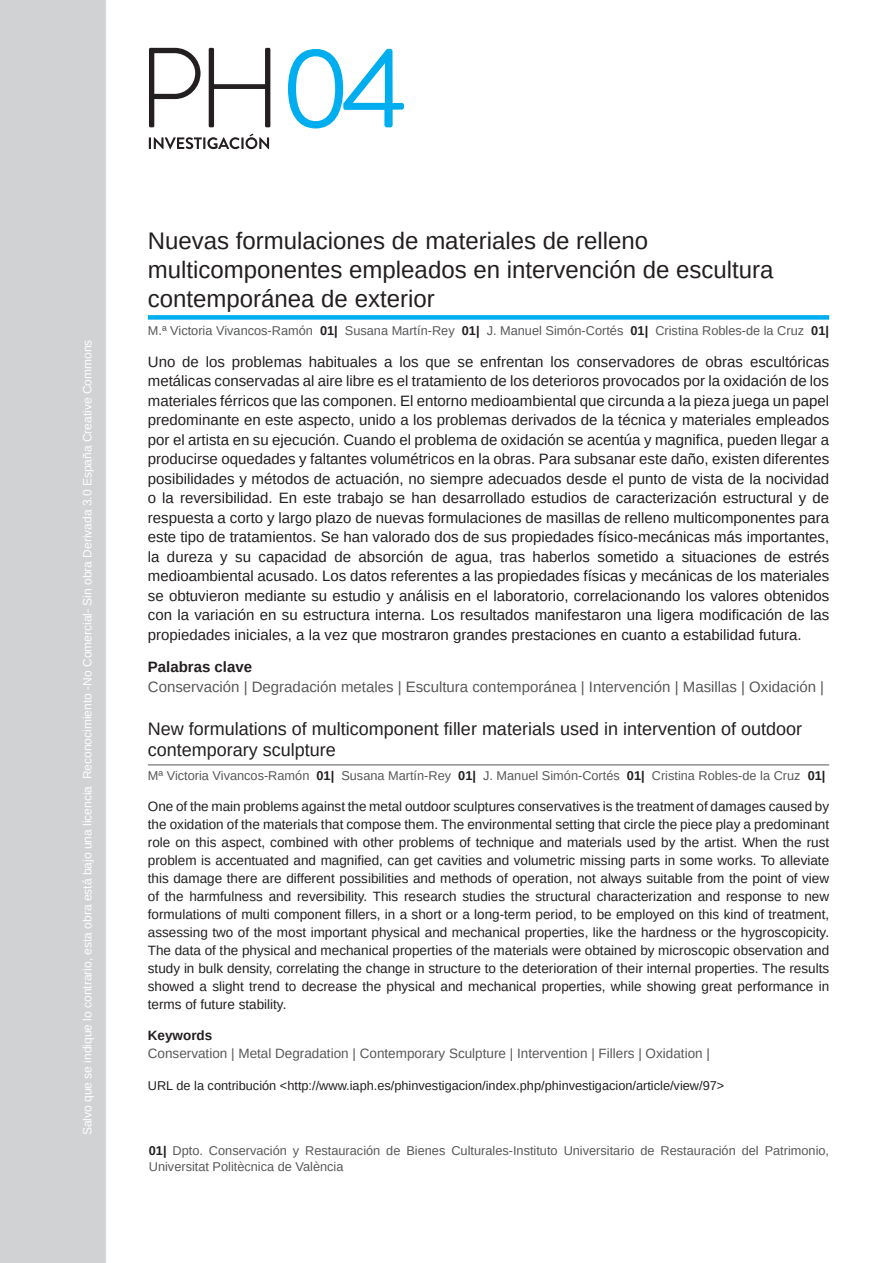
<style>
.page{position:relative;width:893px;height:1263px;background:#fff}
.page>*{position:absolute;margin:0;border:0;box-sizing:border-box;transform-origin:0 0}
.Titulo_Español{font:24px/28.8px "Arimo";color:#231f20}
.Titulo_Inglés{font:18px/21.6px "Arimo";color:#231f20}
.Resumen_Base{font:15px/19.5px "Arimo";color:#231f20;text-align:justify}
.Palabras_Clave{font:15px "Arimo";color:#57585a}
.Resumen_Base-2{font:700 15px "Arimo";color:#231f20}
.Resumen_ingles{font:13.5px/18px "Arimo";color:#231f20;text-align:justify}
.Palabras_Clave_Inglé{font:13.5px "Arimo";color:#57585a}
.Palabras_clave_rango{font:700 13.5px "Arimo";color:#231f20}
.Autores{font:12.75px/15.3px "Arimo";color:#57585a}
.URL_articulo{font:12.75px "Arimo";color:#231f20}
.Descriptores_autores{font:12.75px "Arimo";color:#57585a}
.t1{font:12px "Arimo";color:#fff}
.s1{font-weight:700;color:#231f20}
</style>
<div class="page">
<svg style="left:288px;top:49px;width:116px;height:79px"></svg>
<svg style="left:149px;top:134px;width:120px;height:15px"></svg>
<svg style="left:209px;top:48px;width:61px;height:79px"></svg>
<svg style="left:149px;top:48px;width:52px;height:79px"></svg>
<div style="left:0;top:0;width:106px;height:1263px;background:#d1d2d4"></div>
<div style="left:148px;top:315px;width:681px;height:5px;background:#00adef"></div>
<hr style="left:148px;top:765px;width:681px;height:1px;background:#57585a">
<p class="t1" style="left:80px;top:1135px;width:797px;rotate:-90deg">Salvo que se indique lo contrario, esta obra está bajo una licencia Reconocimiento -No Comercial- Sin obra Derivada 3.0 España Creative Commons</p>
<p class="Titulo_Español" style="left:148px;top:226px;width:627px">Nuevas formulaciones de materiales de relleno multicomponentes empleados en intervención de escultura contemporánea de exterior</p>
<p class="Autores" style="left:148px;top:323px;width:683px">M.ª Victoria Vivancos-Ramón <span class="s1">01|</span> Susana Martín-Rey <span class="s1">01|</span> J. Manuel Simón-Cortés <span class="s1">01|</span> Cristina Robles-de la Cruz <span class="s1">01|</span></p>
<p class="Resumen_Base" style="left:148px;top:352px;width:683px">Uno de los problemas habituales a los que se enfrentan los conservadores de obras escultóricas metálicas conservadas al aire libre es el tratamiento de los deterioros provocados por la oxidación de los materiales férricos que las componen. El entorno medioambiental que circunda a la pieza juega un papel predominante en este aspecto, unido a los problemas derivados de la técnica y materiales empleados por el artista en su ejecución. Cuando el problema de oxidación se acentúa y magnifica, pueden llegar a producirse oquedades y faltantes volumétricos en la obras. Para subsanar este daño, existen diferentes posibilidades y métodos de actuación, no siempre adecuados desde el punto de vista de la nocividad o la reversibilidad. En este trabajo se han desarrollado estudios de caracterización estructural y de respuesta a corto y largo plazo de nuevas formulaciones de masillas de relleno multicomponentes para este tipo de tratamientos. Se han valorado dos de sus propiedades físico-mecánicas más importantes, la dureza y su capacidad de absorción de agua, tras haberlos sometido a situaciones de estrés medioambiental acusado. Los datos referentes a las propiedades físicas y mecánicas de los materiales se obtuvieron mediante su estudio y análisis en el laboratorio, correlacionando los valores obtenidos con la variación en su estructura interna. Los resultados manifestaron una ligera modificación de las propiedades iniciales, a la vez que mostraron grandes prestaciones en cuanto a estabilidad futura.</p>
<p class="Resumen_Base-2" style="left:148px;top:657px;width:106px">Palabras clave</p>
<p class="Palabras_Clave" style="left:148px;top:677px;width:678px">Conservación | Degradación metales | Escultura contemporánea | Intervención | Masillas | Oxidación |</p>
<p class="Titulo_Inglés" style="left:148px;top:718px;width:656px">New formulations of multicomponent filler materials used in intervention of outdoor contemporary sculpture</p>
<p class="Descriptores_autores" style="left:148px;top:767px;width:679px">Mª Victoria Vivancos-Ramón <span class="s1">01|</span> Susana Martín-Rey <span class="s1">01|</span> J. Manuel Simón-Cortés <span class="s1">01|</span> Cristina Robles-de la Cruz <span class="s1">01|</span></p>
<p class="Resumen_ingles" style="left:148px;top:797px;width:683px">One of the main problems against the metal outdoor sculptures conservatives is the treatment of damages caused by the oxidation of the materials that compose them. The environmental setting that circle the piece play a predominant role on this aspect, combined with other problems of technique and materials used by the artist. When the rust problem is accentuated and magnified, can get cavities and volumetric missing parts in some works. To alleviate this damage there are different possibilities and methods of operation, not always suitable from the point of view of the harmfulness and reversibility. This research studies the structural characterization and response to new formulations of multi component fillers, in a short or a long-term period, to be employed on this kind of treatment, assessing two of the most important physical and mechanical properties, like the hardness or the hygroscopicity.<br>The data of the physical and mechanical properties of the materials were obtained by microscopic observation and study in bulk density, correlating the change in structure to the deterioration of their internal properties. The results showed a slight trend to decrease the physical and mechanical properties, while showing great performance in terms of future stability.</p>
<p class="Palabras_clave_rango" style="left:148px;top:1025px;width:66px">Keywords</p>
<p class="Palabras_Clave_Inglé" style="left:148px;top:1044px;width:564px">Conservation | Metal Degradation | Contemporary Sculpture | Intervention | Fillers | Oxidation |</p>
<p class="URL_articulo" style="left:148px;top:1077px;width:578px">URL de la contribución &lt;http://www.iaph.es/phinvestigacion/index.php/phinvestigacion/article/view/97&gt;</p>
<p class="Autores" style="left:149px;top:1143px;width:682px"><span class="s1">01|</span> Dpto. Conservación y Restauración de Bienes Culturales-Instituto Universitario de Restauración del Patrimonio,<br>Universitat Politècnica de València</p>
</div>
